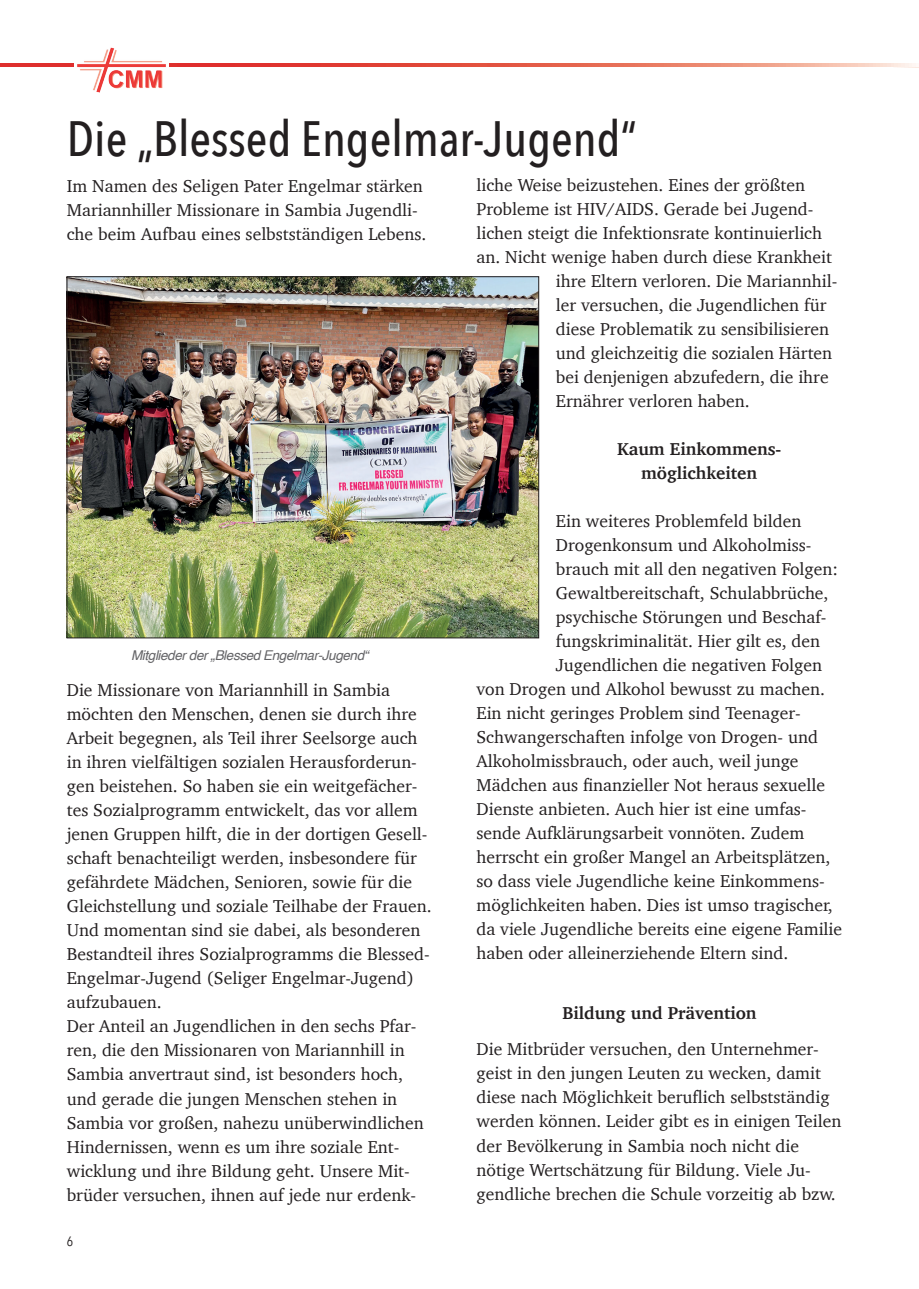
<style>
.page{position:relative;width:919px;height:1289px;background:#fff}
.page>*{position:absolute;margin:0;border:0;box-sizing:border-box;transform-origin:0 0}
.t1{font:500 49.5px "Avenir Next Condensed";color:#231f20}
.t2{font:17.7px/24px "Charter";color:#231f20}
.t3{font:700 17.7px/24px "Charter";color:#231f20;text-align:center}
.t4{font:italic 13.5px "Helvetica";letter-spacing:-.03em;color:#636366}
.t5{font:13.5px "Avenir Next Condensed";color:#231f20}
</style>
<div class="page">
<svg style="left:0;top:64px;width:916px;height:3px;background:#e66759"></svg>
<img style="left:74px;top:47px;width:95px;height:46px">
<img style="left:69px;top:278px;width:468px;height:358px">
<h1 class="t1" style="left:67px;top:109px;width:572px">Die „Blessed Engelmar-Jugend“</h1>
<p class="t2" style="left:476px;top:172px;width:330px">liche Weise beizustehen. Eines der größten</p>
<p class="t2" style="left:476px;top:196px;width:338px">Probleme ist HIV/AIDS. Gerade bei Jugend-</p>
<p class="t2" style="left:476px;top:220px;width:347px">lichen steigt die Infektionsrate kontinuierlich</p>
<p class="t2" style="left:476px;top:245px;width:357px">an. Nicht wenige haben durch diese Krankheit</p>
<p class="t2" style="left:556px;top:269px;width:283px">ihre Eltern verloren. Die Mariannhil-</p>
<p class="t2" style="left:556px;top:293px;width:272px">ler versuchen, die Jugendlichen für</p>
<p class="t2" style="left:556px;top:317px;width:275px">diese Problematik zu sensibilisieren</p>
<p class="t2" style="left:556px;top:341px;width:278px">und gleichzeitig die sozialen Härten</p>
<p class="t2" style="left:556px;top:365px;width:274px">bei denjenigen abzufedern, die ihre</p>
<p class="t2" style="left:556px;top:389px;width:195px">Ernährer verloren haben.</p>
<p class="t3" style="left:617px;top:437px;width:166px">Kaum Einkommens&shy;möglichkeiten</p>
<p class="t2" style="left:556px;top:509px;width:247px">Ein weiteres Problemfeld bilden</p>
<p class="t2" style="left:556px;top:533px;width:257px">Drogenkonsum und Alkoholmiss-</p>
<p class="t2" style="left:556px;top:557px;width:283px">brauch mit all den negativen Folgen:</p>
<p class="t2" style="left:556px;top:581px;width:274px">Gewaltbereitschaft, Schulabbrüche,</p>
<p class="t2" style="left:556px;top:605px;width:272px">psychische Störungen und Beschaf-</p>
<p class="t2" style="left:556px;top:629px;width:266px">fungskriminalität. Hier gilt es, den</p>
<p class="t2" style="left:556px;top:653px;width:267px">Jugendlichen die negativen Folgen</p>
<p class="t2" style="left:476px;top:677px;width:350px">von Drogen und Alkohol bewusst zu machen.</p>
<p class="t2" style="left:476px;top:701px;width:325px">Ein nicht geringes Problem sind Teenager-</p>
<p class="t2" style="left:476px;top:725px;width:343px">Schwangerschaften infolge von Drogen- und</p>
<p class="t2" style="left:476px;top:749px;width:323px">Alkoholmissbrauch, oder auch, weil junge</p>
<p class="t2" style="left:476px;top:773px;width:350px">Mädchen aus finanzieller Not heraus sexuelle</p>
<p class="t2" style="left:476px;top:797px;width:331px">Dienste anbieten. Auch hier ist eine umfas-</p>
<p class="t2" style="left:476px;top:821px;width:329px">sende Aufklärungsarbeit vonnöten. Zudem</p>
<p class="t2" style="left:476px;top:845px;width:355px">herrscht ein großer Mangel an Arbeitsplätzen,</p>
<p class="t2" style="left:476px;top:869px;width:350px">so dass viele Jugendliche keine Einkommens-</p>
<p class="t2" style="left:476px;top:893px;width:357px">möglichkeiten haben. Dies ist umso tragischer,</p>
<p class="t2" style="left:476px;top:917px;width:367px">da viele Jugendliche bereits eine eigene Familie</p>
<p class="t2" style="left:476px;top:941px;width:313px">haben oder alleinerziehende Eltern sind.</p>
<p class="t2" style="left:67px;top:174px;width:361px">Im Namen des Seligen Pater Engelmar stärken<br>Mariannhiller Missionare in Sambia Jugendli&shy;che beim Aufbau eines selbstständigen Lebens.</p>
<p class="t4" style="left:131px;top:644px;width:239px">Mitglieder der „Blessed Engelmar-Jugend“</p>
<p class="t2" style="left:67px;top:678px;width:366px">Die Missionare von Mariannhill in Sambia möchten den Menschen, denen sie durch ihre Arbeit begegnen, als Teil ihrer Seelsorge auch in ihren vielfältigen sozialen Herausforderun&shy;gen beistehen. So haben sie ein weitgefächer&shy;tes Sozialprogramm entwickelt, das vor allem jenen Gruppen hilft, die in der dortigen Gesell&shy;schaft benachteiligt werden, insbesondere für gefährdete Mädchen, Senioren, sowie für die Gleichstellung und soziale Teilhabe der Frauen.<br>Und momentan sind sie dabei, als besonderen Bestandteil ihres Sozialprogramms die Blessed-Engelmar-Jugend (Seliger Engelmar-Jugend) aufzubauen.<br>Der Anteil an Jugendlichen in den sechs Pfar&shy;ren, die den Missionaren von Mariannhill in Sambia anvertraut sind, ist besonders hoch, und gerade die jungen Menschen stehen in Sambia vor großen, nahezu unüberwindlichen Hindernissen, wenn es um ihre soziale Ent&shy;wicklung und ihre Bildung geht. Unsere Mit&shy;brüder versuchen, ihnen auf jede nur erdenk-</p>
<p class="t3" style="left:562px;top:1001px;width:196px">Bildung und Prävention</p>
<p class="t2" style="left:476px;top:1037px;width:366px">Die Mitbrüder versuchen, den Unternehmer&shy;geist in den jungen Leuten zu wecken, damit diese nach Möglichkeit beruflich selbstständig werden können. Leider gibt es in einigen Teilen der Bevölkerung in Sambia noch nicht die nötige Wertschätzung für Bildung. Viele Ju&shy;gendliche brechen die Schule vorzeitig ab bzw.</p>
<p class="t5" style="left:67px;top:1229px;width:8px">6</p>
</div>
